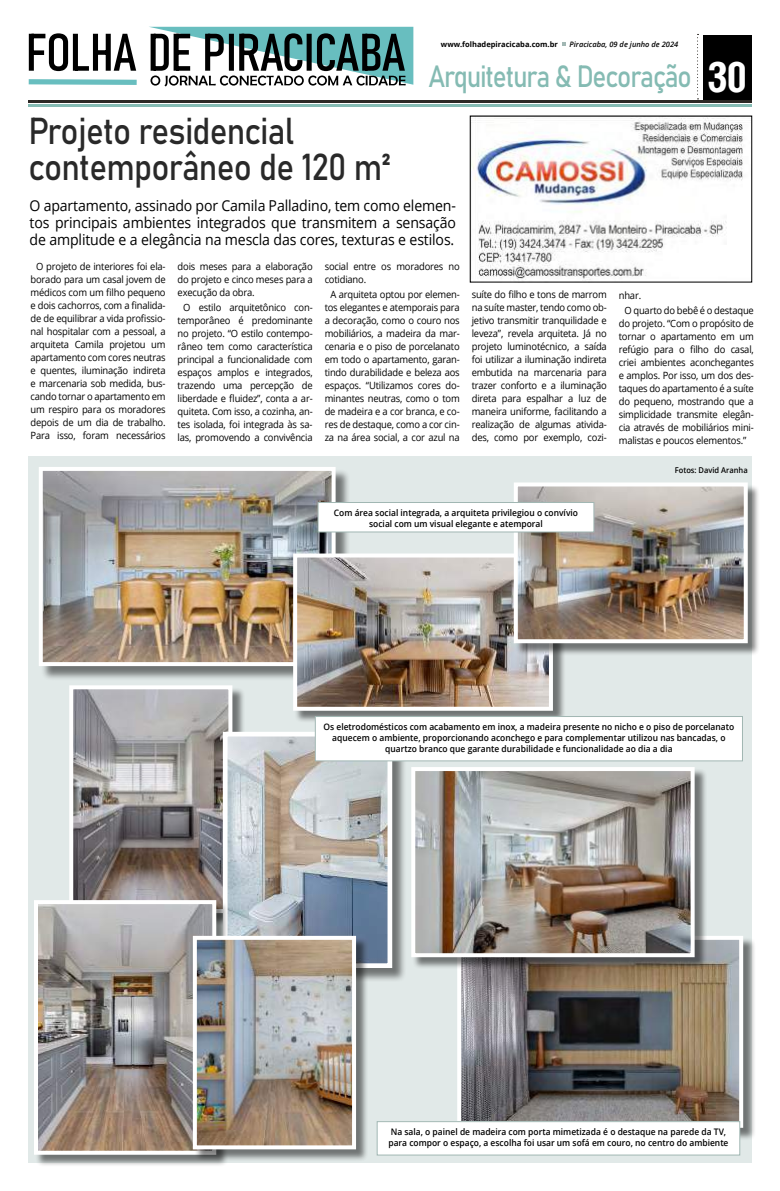
<style>
.page{position:relative;width:780px;height:1191px;background:#fff}
.page>*{position:absolute;margin:0;border:0;box-sizing:border-box;transform-origin:0 0}
.t1{font:37px/36px "Bahnschrift";letter-spacing:-.025em;color:#000;scale:.9 1}
.t2{font:30.3px "Bahnschrift";letter-spacing:-.045em;color:#85bbb3;scale:.86 1}
.t3{font:15px/17px "Open Sans";letter-spacing:-.01em;color:#000;text-align:justify;scale:.94 1}
.t4{font:10px/13px "Open Sans";letter-spacing:-.02em;color:#000;text-align:center;scale:.94 1}
.t5{font:600 9px/11px "Open Sans";color:#000;text-align:center;scale:.94 1}
.t6{font:600 8px "Open Sans";color:#000;scale:.94 1}
.t7{font:700 7.5px "Open Sans";color:#000}
.t8{font:italic 600 7.5px "Open Sans";color:#000}
.s1{font-family:"Arena Condensed";font-weight:700;font-size:40.6px;color:#fff}
</style>
<div class="page">
<div style="left:28px;top:456px;width:723px;height:706px;background:#e1e9e8"></div>
<div style="left:703px;top:36px;width:48px;height:64px;background:#000"></div>
<hr style="left:29px;top:104px;width:722px;height:2px;background:#85bbb3">
<hr style="left:29px;top:100px;width:722px;height:3px;background:#2c2824">
<svg style="left:697px;top:34px;width:1px;height:65px"></svg>
<svg style="left:28px;top:27px;width:385px;height:59px"></svg>
<img style="left:472px;top:118px;width:271px;height:162px">
<div style="left:41px;top:469px;width:310px;height:212px;background:#000;opacity:.5"></div>
<img style="left:44px;top:472px;width:286px;height:189px">
<div style="left:39px;top:467px;width:296px;height:199px;border:4px solid #fff"></div>
<div style="left:294px;top:555px;width:271px;height:168px;background:#000;opacity:.5"></div>
<img style="left:298px;top:558px;width:250px;height:148px">
<div style="left:293px;top:553px;width:260px;height:158px;border:4px solid #fff"></div>
<div style="left:515px;top:484px;width:245px;height:172px;background:#000;opacity:.5"></div>
<img style="left:519px;top:487px;width:223px;height:151px">
<div style="left:514px;top:482px;width:233px;height:161px;border:4px solid #fff"></div>
<img style="left:74px;top:690px;width:153px;height:211px">
<div style="left:69px;top:685px;width:163px;height:228px;border:4px solid #fff"></div>
<div style="left:225px;top:733px;width:182px;height:249px;background:#000;opacity:.5"></div>
<img style="left:229px;top:738px;width:157px;height:224px">
<div style="left:223px;top:732px;width:169px;height:236px;border:5px solid #fff"></div>
<div style="left:35px;top:901px;width:194px;height:266px;background:#000;opacity:.5"></div>
<img style="left:39px;top:905px;width:172px;height:244px">
<div style="left:34px;top:900px;width:182px;height:254px;border:4px solid #fff"></div>
<div style="left:194px;top:937px;width:174px;height:225px;background:#000;opacity:.5"></div>
<img style="left:198px;top:941px;width:153px;height:203px">
<div style="left:193px;top:936px;width:163px;height:213px;border:4px solid #fff"></div>
<div style="left:458px;top:937px;width:297px;height:203px;background:#000;opacity:.5"></div>
<img style="left:462px;top:941px;width:276px;height:180px">
<div style="left:457px;top:936px;width:286px;height:191px;border:4px solid #fff"></div>
<div style="left:318px;top:502px;width:276px;height:30px;background:#fff"></div>
<div style="left:317px;top:502px;width:277px;height:30px;border:1px solid #a1b7b3"></div>
<div style="left:315px;top:716px;width:427px;height:45px;background:#fff"></div>
<div style="left:315px;top:716px;width:428px;height:45px;border:1px solid #a1b7b3"></div>
<div style="left:377px;top:1121px;width:362px;height:34px;background:#fff"></div>
<div style="left:376px;top:1121px;width:364px;height:34px;border:1px solid #a1b7b3"></div>
<div style="left:412px;top:768px;width:295px;height:201px;background:#000;opacity:.5"></div>
<img style="left:416px;top:772px;width:273px;height:180px">
<div style="left:411px;top:767px;width:283px;height:190px;border:4px solid #fff"></div>
<p class="t7" style="left:441px;top:39px;width:118px">www.folhadepiracicaba.com.br</p>
<p class="t8" style="left:569px;top:39px;width:110px">Piracicaba, 09 de junho de 2024</p>
<h1 class="t1" style="left:28px;top:110px;width:404px">Projeto residencial contemporâneo de 120 m²</h1>
<h2 class="t2" style="left:428px;top:53px;width:372px">Arquitetura &amp; Decoração <span class="s1">30</span></h2>
<h3 class="t3" style="left:30px;top:196px;width:455px">O apartamento, assinado por Camila Palladino, tem como elemen&shy;tos principais ambientes integrados que transmitem a sensação de amplitude e a elegância na mescla das cores, texturas e estilos.</h3>
<p class="t4" style="left:31px;top:259px;width:145px">O projeto de interiores foi ela&shy;borado para um casal jovem de médicos com um filho pequeno e dois cachorros, com a finalida&shy;de de equilibrar a vida profissio&shy;nal hospitalar com a pessoal, a arquiteta Camila projetou um apartamento com cores neutras e quentes, iluminação indireta e marcenaria sob medida, bus&shy;cando tornar o apartamento em um respiro para os moradores depois de um dia de trabalho.<br>Para isso, foram necessários</p>
<p class="t4" style="left:178px;top:259px;width:145px;text-align:justify">dois meses para a elaboração do projeto e cinco meses para a execução da obra.</p>
<p class="t4" style="left:178px;top:301px;width:145px">O estilo arquitetônico con&shy;temporâneo é predominante no projeto. “O estilo contempo&shy;râneo tem como característica principal a funcionalidade com espaços amplos e integrados, trazendo uma percepção de liberdade e fluidez”, conta a ar&shy;quiteta. Com isso, a cozinha, an&shy;tes isolada, foi integrada às sa&shy;las, promovendo a convivência</p>
<p class="t4" style="left:325px;top:259px;width:145px;text-align:left">social entre os moradores no cotidiano.</p>
<p class="t4" style="left:325px;top:288px;width:145px">A arquiteta optou por elemen&shy;tos elegantes e atemporais para a decoração, como o couro nos mobiliários, a madeira da mar&shy;cenaria e o piso de porcelanato em todo o apartamento, garan&shy;tindo durabilidade e beleza aos espaços. “Utilizamos cores do&shy;minantes neutras, como o tom de madeira e a cor branca, e co&shy;res de destaque, como a cor cin&shy;za na área social, a cor azul na</p>
<p class="t4" style="left:471px;top:288px;width:145px;text-align:justify">suíte do filho e tons de marrom na suíte master, tendo como ob&shy;jetivo transmitir tranquilidade e leveza”, revela arquiteta. Já no projeto luminotécnico, a saída foi utilizar a iluminação indireta embutida na marcenaria para trazer conforto e a iluminação direta para espalhar a luz de maneira uniforme, facilitando a realização de algumas ativida&shy;des, como por exemplo, cozi-</p>
<p class="t4" style="left:624px;top:287px;width:139px;line-height:15.8px;text-align:left;text-indent:-6px">nhar.<br>O quarto do bebê é o destaque</p>
<p class="t4" style="left:618px;top:317px;width:145px;text-align:justify">do projeto. “Com o propósito de tornar o apartamento em um refúgio para o filho do casal, criei ambientes aconchegantes e amplos. Por isso, um dos des&shy;taques do apartamento é a suíte do pequeno, mostrando que a simplicidade transmite elegân&shy;cia através de mobiliários mini&shy;malistas e poucos elementos.”</p>
<p class="t6" style="left:674px;top:464px;width:79px">Fotos: David Aranha</p>
<p class="t5" style="left:334px;top:506px;width:261px">Com área social integrada, a arquiteta privilegiou o convívio social com um visual elegante e atemporal</p>
<p class="t5" style="left:323px;top:720px;width:438px">Os eletrodomésticos com acabamento em inox, a madeira presente no nicho e o piso de porcelanato aquecem o ambiente, proporcionando aconchego e para complementar utilizou nas bancadas, o quartzo branco que garante durabilidade e funcionalidade ao dia a dia</p>
<p class="t5" style="left:388px;top:1125px;width:363px;text-align:left">Na sala, o painel de madeira com porta mimetizada é o destaque na parede da TV, para compor o espaço, a escolha foi usar um sofá em couro, no centro do ambiente</p>
</div>
